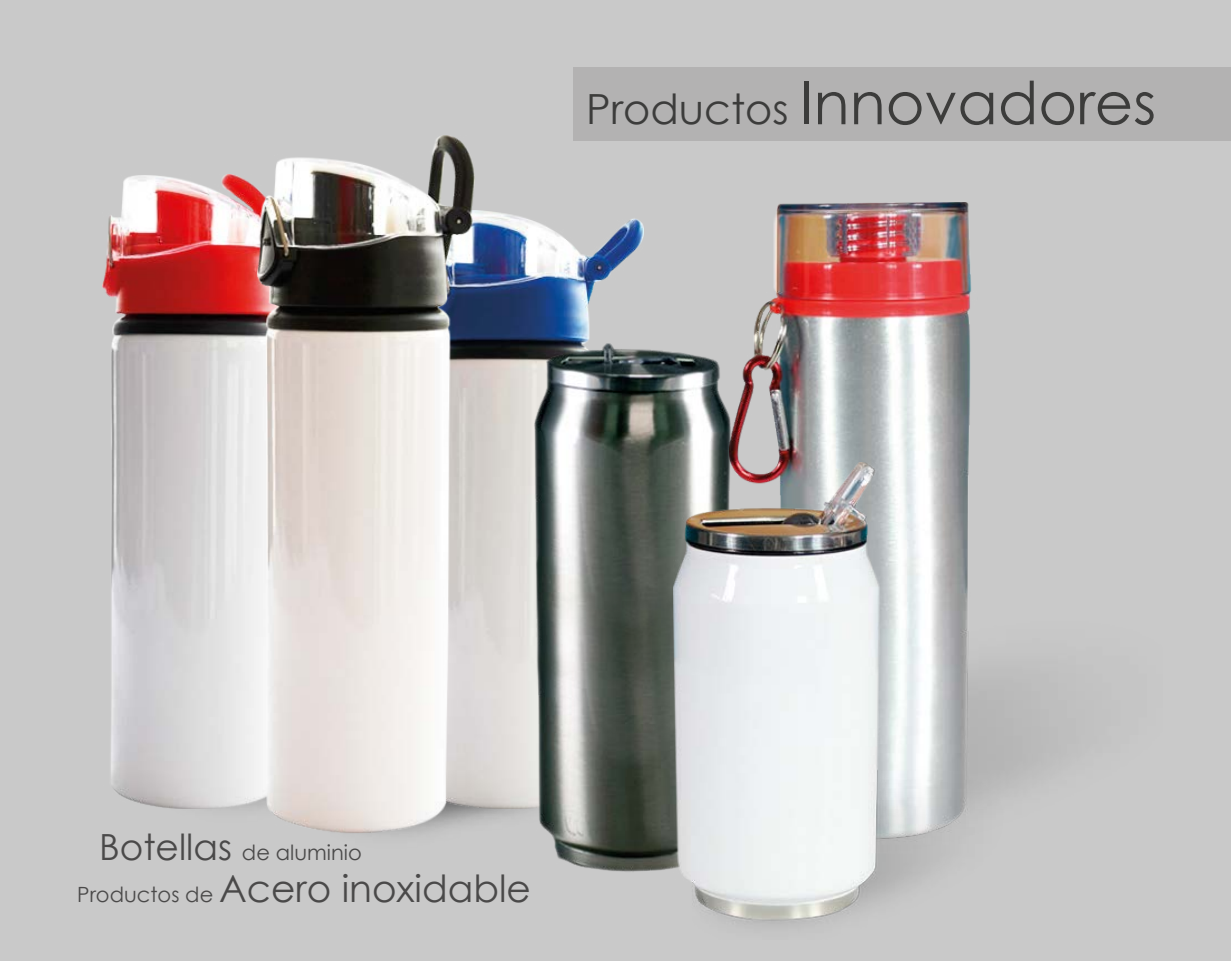
<style>
.page{position:relative;width:1231px;height:961px;background:#fff}
.page>*{position:absolute;margin:0;border:0;box-sizing:border-box;transform-origin:0 0}
.t1{font:59.25px "Century Gothic";color:#3c3c3b}
.t2{font:37.5px "Century Gothic";color:#4a4949}
.t3{font:21px "Century Gothic";color:#4a4949}
.s1{font-size:41.55px}
.s2{font-size:36px}
.s3{font-size:21px}
</style>
<div class="page">
<div style="left:0;top:0;width:1230px;height:961px;background:#c9c9c9"></div>
<img style="left:475px;top:210px;width:168px;height:598px">
<img style="left:102px;top:174px;width:155px;height:634px">
<img style="left:257px;top:136px;width:218px;height:698px">
<img style="left:536px;top:737px;width:137px;height:135px">
<img style="left:533px;top:343px;width:196px;height:394px">
<img style="left:729px;top:202px;width:347px;height:587px">
<img style="left:673px;top:462px;width:331px;height:464px">
<div style="left:573px;top:68px;width:657px;height:73px;background:#b3b2b2"></div>
<h1 class="t1" style="left:586px;top:61px;width:571px"><span class="s1">Productos</span> Innovadores</h1>
<p class="t3" style="left:99px;top:838px;width:264px"><span class="s2">Botellas</span> de aluminio</p>
<p class="t2" style="left:77px;top:861px;width:455px"><span class="s3">Productos de</span> Acero inoxidable</p>
</div>
